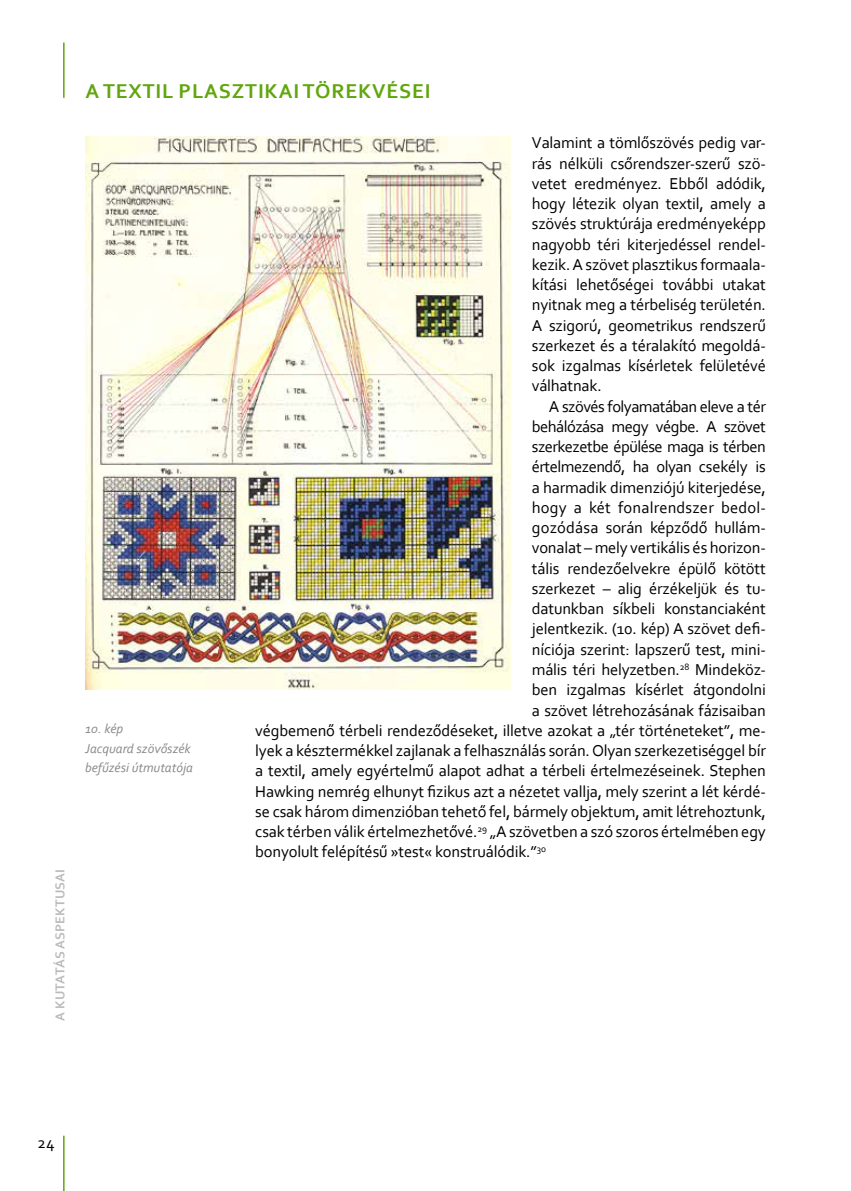
<style>
.page{position:relative;width:851px;height:1191px;background:#fff}
.page>*{position:absolute;margin:0;border:0;box-sizing:border-box;transform-origin:0 0}
.t1{font:700 21px "Corbel";letter-spacing:.04em;color:#61a60e}
.t2{font:16.5px/20.2px "Corbel";letter-spacing:-.01em;color:#000;text-align:justify}
.t3{font:16.5px "Corbel";letter-spacing:-.03em;color:#000}
.t4{font:16.5px "Corbel";letter-spacing:.01em;color:#000}
.t5{font:italic 13.5px/19.5px "Corbel";color:#898a8d}
.t6{font:700 13.5px "Corbel";letter-spacing:.01em;color:#bbb}
</style>
<div class="page">
<hr style="left:63px;top:43px;width:2px;height:55px;background:#61a60e">
<hr style="left:63px;top:1135px;width:2px;height:56px;background:#61a60e">
<img style="left:85px;top:136px;width:425px;height:553px">
<p class="t6" style="left:52px;top:1020px;width:153px;rotate:-90deg">A KUTATÁS ASPEKTUSAI</p>
<p class="t1" style="left:85px;top:78px;width:347px">A TEXTIL PLASZTIKAI TÖREKVÉSEI</p>
<p class="t5" style="left:85px;top:718px;width:109px">10. kép<br>Jacquard szövőszék befűzési útmutatója</p>
<p class="t2" style="left:531px;top:132px;width:235px">Valamint a tömlőszövés pedig var&shy;rás nélküli csőrendszer-szerű szö&shy;vetet eredményez. Ebből adódik, hogy létezik olyan textil, amely a szövés struktúrája eredményeképp nagyobb téri kiterjedéssel rendel&shy;kezik. A szövet plasztikus formaala&shy;kítási lehetőségei további utakat nyitnak meg a térbeliség területén.<br>A szigorú, geometrikus rendszerű szerkezet és a téralakító megoldá&shy;sok izgalmas kísérletek felületévé válhatnak.</p>
<p class="t3" style="left:549px;top:396px;width:218px">A szövés folyamatában eleve a tér</p>
<p class="t3" style="left:531px;top:416px;width:235px">behálózása megy végbe. A szövet</p>
<p class="t3" style="left:531px;top:436px;width:235px">szerkezetbe épülése maga is térben</p>
<p class="t3" style="left:531px;top:457px;width:235px">értelmezendő, ha olyan csekély is</p>
<p class="t2" style="left:531px;top:476px;width:235px">a harmadik dimenziójú kiterjedése,</p>
<p class="t4" style="left:531px;top:497px;width:235px">hogy a két fonalrendszer bedol-</p>
<p class="t2" style="left:531px;top:517px;width:235px">gozódása során képződő hullám-</p>
<p class="t2" style="left:531px;top:537px;width:235px">vonalat – mely vertikális és horizon-</p>
<p class="t2" style="left:531px;top:557px;width:235px">tális rendezőelvekre épülő kötött</p>
<p class="t2" style="left:531px;top:578px;width:235px">szerkezet – alig érzékeljük és tu-</p>
<p class="t2" style="left:531px;top:598px;width:235px">datunkban síkbeli konstanciaként</p>
<p class="t2" style="left:531px;top:618px;width:235px">jelentkezik. (10. kép) A szövet defi-</p>
<p class="t2" style="left:531px;top:638px;width:235px">níciója szerint: lapszerű test, mini-</p>
<p class="t2" style="left:531px;top:659px;width:235px">mális téri helyzetben.<sup>28</sup> Mindeköz-</p>
<p class="t2" style="left:531px;top:679px;width:235px">ben izgalmas kísérlet átgondolni</p>
<p class="t2" style="left:531px;top:699px;width:235px">a szövet létrehozásának fázisaiban</p>
<p class="t2" style="left:255px;top:720px;width:512px">végbemenő térbeli rendeződéseket, illetve azokat a „tér történeteket”, me-</p>
<p class="t2" style="left:255px;top:740px;width:512px">lyek a késztermékkel zajlanak a felhasználás során. Olyan szerkezetiséggel bír</p>
<p class="t2" style="left:255px;top:760px;width:512px">a textil, amely egyértelmű alapot adhat a térbeli értelmezéseinek. Stephen</p>
<p class="t2" style="left:255px;top:780px;width:512px">Hawking nemrég elhunyt fizikus azt a nézetet vallja, mely szerint a lét kérdé-</p>
<p class="t2" style="left:255px;top:801px;width:512px">se csak három dimenzióban tehető fel, bármely objektum, amit létrehoztunk,</p>
<p class="t2" style="left:255px;top:821px;width:512px">csak térben válik értelmezhetővé.<sup>29</sup> „A szövetben a szó szoros értelmében egy</p>
<p class="t2" style="left:255px;top:841px;width:292px">bonyolult felépítésű »test« konstruálódik.”<sup>30</sup></p>
<p class="t2" style="left:38px;top:1132px;width:18px">24</p>
</div>
